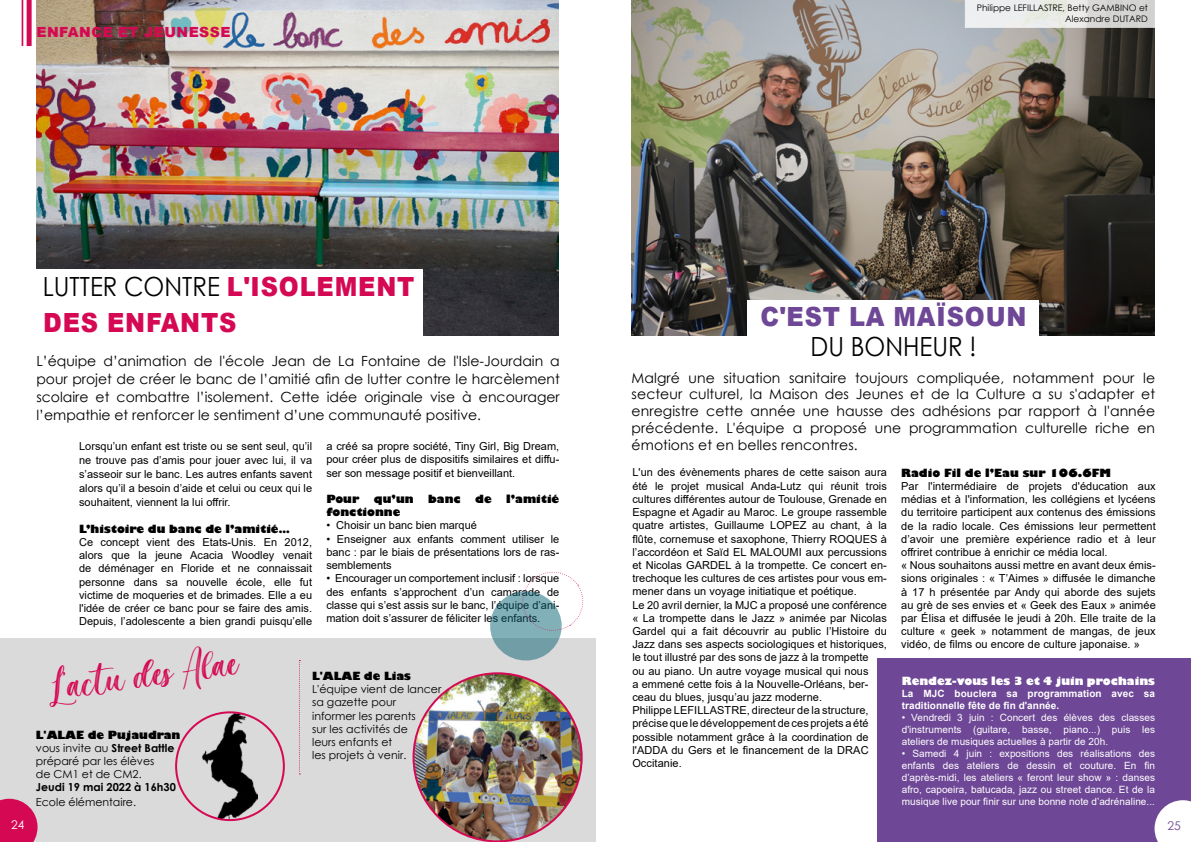
<style>
.page{position:relative;width:1191px;height:842px;background:#fff}
.page>*{position:absolute;margin:0;border:0;box-sizing:border-box;transform-origin:0 0}
.t1{font:30px "Magista Brush";color:#d50953}
.t2{font:26.4px "Century Gothic";color:#000;scale:.91 1}
.t3{font:900 26.4px "Arial";letter-spacing:.035em;color:#6e4796;scale:.91 1}
.t4{font:900 26.4px "Arial";letter-spacing:.035em;color:#d50953;scale:.91 1}
.t5{font:14px/16.8px "Century Gothic";color:#000;text-align:justify}
.t6{font:900 14px "Arial";letter-spacing:.035em;color:#d50953}
.t7{font:12px "Century Gothic";color:#6e4796}
.t8{font:12px "Century Gothic";color:#fff}
.t9{font:11px/13.2px "Arial";letter-spacing:.005em;color:#000;text-align:justify}
.t10{font:11px/13.2px "Century Gothic";color:#000}
.t11{font:800 11px "Gill Sans";color:#000}
.t12{font:800 11px "Gill Sans";letter-spacing:.005em;color:#fff}
.t13{font:700 11px "Century Gothic";color:#000}
.t14{font:10px/12px "Arial";letter-spacing:.005em;color:#fff;text-align:justify}
.t15{font:700 10px/12px "Arial";letter-spacing:.005em;color:#fff}
.t16{font:9px/10.8px "Century Gothic";color:#000;text-align:right}
.s1{font-family:"Arial";font-weight:900;color:#d50953}
.s2{font-weight:700}
</style>
<div class="page">
<div style="left:877px;top:658px;width:314px;height:184px;background:#6e4796"></div>
<div style="left:0;top:638px;width:596px;height:204px;background:#dadada"></div>
<img style="left:36px;top:0;width:522px;height:336px">
<svg style="left:1154px;top:800px;width:37px;height:42px;background:#eae4ef"></svg>
<div style="left:27px;top:0;width:5px;height:46px;background:#d50953"></div>
<hr style="left:22px;top:0;width:1px;height:46px;background:#d50953">
<div style="left:34px;top:269px;width:389px;height:79px;background:#fff"></div>
<img style="left:631px;top:0;width:523px;height:336px">
<div style="left:748px;top:300px;width:291px;height:68px;background:#fff"></div>
<svg style="left:0;top:799px;width:38px;height:43px;background:#d52364"></svg>
<svg style="left:490px;top:571px;width:94px;height:90px"></svg>
<img style="left:202px;top:713px;width:56px;height:107px">
<div style="left:175px;top:711px;width:110px;height:110px;border:2px solid #d50953;border-radius:50%"></div>
<img style="left:413px;top:673px;width:168px;height:168px;border-radius:84px">
<svg style="left:299px;top:660px;width:1px;height:114px"></svg>
<div style="left:964px;top:0;width:191px;height:28px;background:linear-gradient(to right,#f4f7f7,#d3d2cf);border:1px solid #fff"></div>
<p class="t6" style="left:37px;top:22px;width:195px">ENFANCE ET JEUNESSE</p>
<p class="t16" style="left:976px;top:2px;width:173px">Philippe LEFILLASTRE, Betty GAMBINO et<br>Alexandre DUTARD</p>
<p class="t8" style="left:11px;top:816px;width:15px">24</p>
<h2 class="t2" style="left:43px;top:268px;width:410px">LUTTER CONTRE <span class="s1">L'ISOLEMENT</span></h2>
<h2 class="t4" style="left:43px;top:303px;width:214px">DES ENFANTS</h2>
<p class="t5" style="left:36px;top:351px;width:525px;line-height:18px">L’équipe d’animation de l'école Jean de La Fontaine de l'Isle-Jourdain a pour projet de créer le banc de l’amitié afin de lutter contre le harcèlement scolaire et combattre l’isolement. Cette idée originale vise à encourager l’empathie et renforcer le sentiment d’une communauté positive.</p>
<p class="t9" style="left:79px;top:439px;width:234px;line-height:14px">Lorsqu’un enfant est triste ou se sent seul, qu’il ne trouve pas d’amis pour jouer avec lui, il va s’asseoir sur le banc. Les autres enfants savent alors qu’il a besoin d’aide et celui ou ceux qui le souhaitent, viennent la lui offrir.</p>
<p class="t11" style="left:79px;top:522px;width:212px">L’histoire du banc de l’amitié…</p>
<p class="t9" style="left:79px;top:535px;width:234px">Ce concept vient des Etats-Unis. En 2012, alors que la jeune Acacia Woodley venait de déménager en Floride et ne connaissait personne dans sa nouvelle école, elle fut victime de moqueries et de brimades. Elle a eu l'idée de créer ce banc pour se faire des amis.<br>Depuis, l’adolescente a bien grandi puisqu’elle</p>
<p class="t9" style="left:326px;top:440px;width:234px">a créé sa propre société, Tiny Girl, Big Dream, pour créer plus de dispositifs similaires et diffu&shy;ser son message positif et bienveillant.</p>
<p class="t11" style="left:326px;top:492px;width:35px">Pour</p>
<p class="t11" style="left:374px;top:492px;width:41px">qu’un</p>
<p class="t11" style="left:428px;top:492px;width:34px">banc</p>
<p class="t11" style="left:475px;top:492px;width:18px">de</p>
<p class="t11" style="left:506px;top:492px;width:55px">l’amitié</p>
<p class="t11" style="left:326px;top:505px;width:76px">fonctionne</p>
<p class="t9" style="left:326px;top:519px;width:152px">• Choisir un banc bien marqué</p>
<p class="t9" style="left:326px;top:532px;width:234px">• Enseigner aux enfants comment utiliser le banc : par le biais de présentations lors de ras&shy;semblements</p>
<p class="t9" style="left:326px;top:572px;width:234px">• Encourager un comportement inclusif : lorsque des enfants s’approchent d’un camarade de classe qui s’est assis sur le banc, l’équipe d’ani&shy;mation doit s’assurer de féliciter les enfants.</p>
<h1 class="t1" style="left:46px;top:670px;width:193px;rotate:-8deg">L'actu des Alae</h1>
<p class="t11" style="left:36px;top:728px;width:146px">L'ALAE de Pujaudran</p>
<p class="t10" style="left:36px;top:741px;width:140px">vous invite au <span class="s2">Street Battle </span>préparé par les élèves<br>de CM1 et de CM2.</p>
<p class="t13" style="left:36px;top:779px;width:141px">Jeudi 19 mai 2022 à 16h30</p>
<p class="t10" style="left:36px;top:795px;width:102px">Ecole élémentaire.</p>
<p class="t11" style="left:312px;top:669px;width:100px">L'ALAE de Lias</p>
<p class="t10" style="left:312px;top:682px;width:131px">L'équipe vient de lancer sa gazette pour informer les parents<br>sur les activités de<br>leurs enfants et<br>les projets à venir.</p>
<h2 class="t3" style="left:760px;top:298px;width:294px">C'EST LA MAÏSOUN</h2>
<h2 class="t2" style="left:810px;top:328px;width:184px">DU BONHEUR !</h2>
<p class="t5" style="left:631px;top:369px;width:525px">Malgré une situation sanitaire toujours compliquée, notamment pour le secteur culturel, la Maison des Jeunes et de la Culture a su s'adapter et enregistre cette année une hausse des adhésions par rapport à l'année précédente. L'équipe a proposé une programmation culturelle riche en émotions et en belles rencontres.</p>
<p class="t9" style="left:632px;top:466px;width:256px;text-align:left">L'un des évènements phares de cette saison aura été le projet musical Anda-Lutz qui réunit trois cultures différentes autour de Toulouse, Grenade en Espagne et Agadir au Maroc. Le groupe rassemble quatre artistes, Guillaume LOPEZ au chant, à la flûte, cornemuse et saxophone, Thierry ROQUES à l’accordéon et Saïd EL MALOUMI aux percussions et Nicolas GARDEL à la trompette. Ce concert en&shy;trechoque les cultures de ces artistes pour vous em&shy;mener dans un voyage initiatique et poétique.<br>Le 20 avril dernier, la MJC a proposé une conférence « La trompette dans le Jazz » animée par Nicolas Gardel qui a fait découvrir au public l’Histoire du Jazz dans ses aspects sociologiques et historiques, le tout illustré par des sons de jazz à la trompette<br>ou au piano. Un autre voyage musical qui nous<br>a emmené cette fois à la Nouvelle-Orléans, ber&shy;ceau du blues, jusqu’au jazz moderne.<br>Philippe LEFILLASTRE, directeur de la structure, précise que le développement de ces projets a été possible notamment grâce à la coordination de l'ADDA du Gers et le financement de la DRAC Occitanie.</p>
<p class="t11" style="left:901px;top:466px;width:211px">Radio Fil de l’Eau sur 106.6FM</p>
<p class="t9" style="left:901px;top:479px;width:256px;text-align:left">Par l'intermédiaire de projets d'éducation aux médias et à l'information, les collégiens et lycéens du territoire participent aux contenus des émissions de la radio locale. Ces émissions leur permettent d’avoir une première expérience radio et à leur offriret contribue à enrichir ce média local.<br>« Nous souhaitons aussi mettre en avant deux émis&shy;sions originales : « T’Aimes » diffusée le dimanche à 17 h présentée par Andy qui aborde des sujets au grè de ses envies et « Geek des Eaux » animée par Élisa et diffusée le jeudi à 20h. Elle traite de la culture « geek » notamment de mangas, de jeux vidéo, de films ou encore de culture japonaise. »</p>
<p class="t12" style="left:901px;top:674px;width:255px">Rendez-vous les 3 et 4 juin prochains</p>
<p class="t15" style="left:901px;top:688px;width:255px">La MJC bouclera sa programmation avec sa traditionnelle fête de fin d'année.</p>
<p class="t14" style="left:901px;top:712px;width:255px">• Vendredi 3 juin : Concert des élèves des classes d'instruments (guitare, basse, piano...) puis les ateliers de musiques actuelles à partir de 20h.</p>
<p class="t14" style="left:901px;top:748px;width:255px">• Samedi 4 juin : expositions des réalisations des enfants des ateliers de dessin et couture. En fin d’après-midi, les ateliers « feront leur show » : danses afro, capoeira, batucada, jazz ou street dance. Et de la musique live pour finir sur une bonne note d’adrénaline...</p>
<p class="t7" style="left:1167px;top:817px;width:15px">25</p>
</div>
